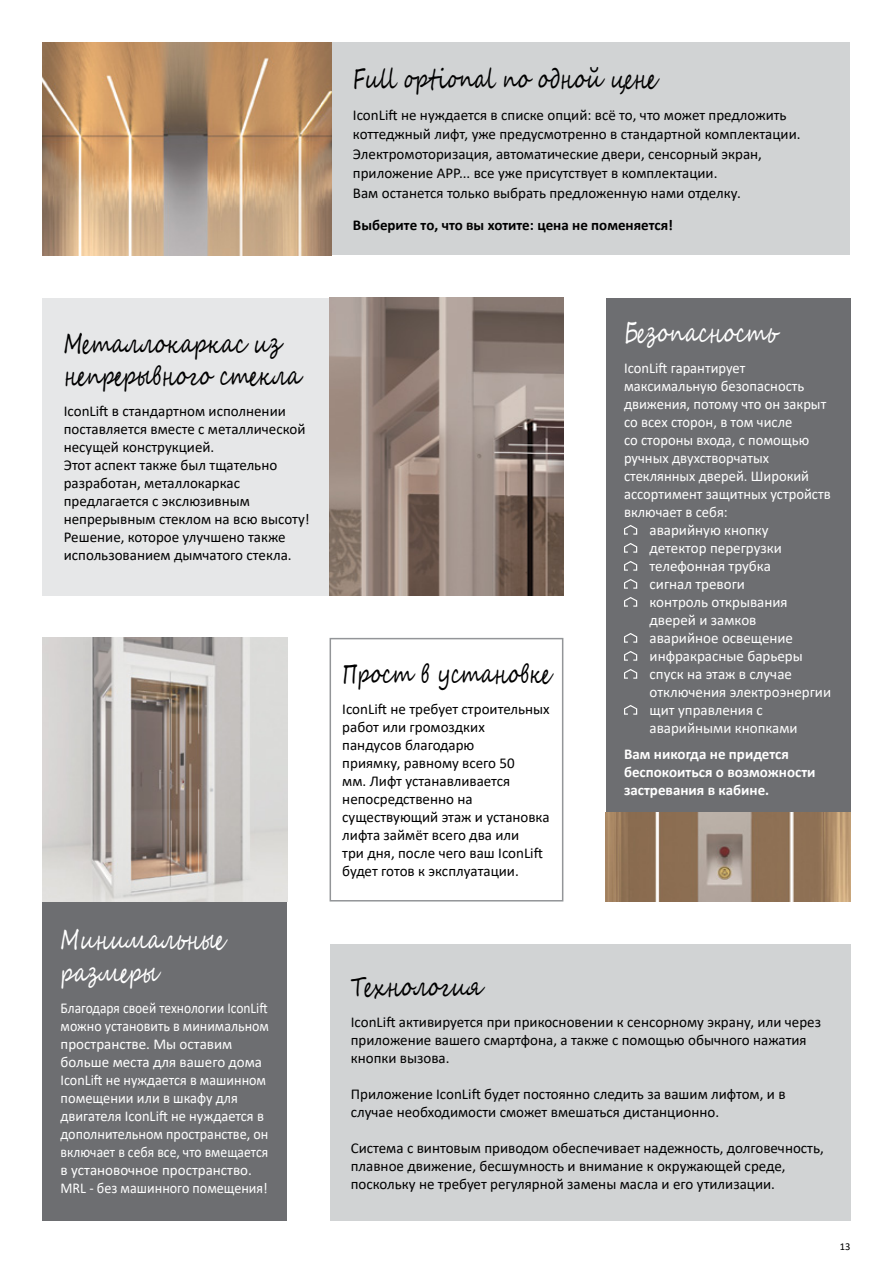
<style>
.page{position:relative;width:893px;height:1263px;background:#fff}
.page>*{position:absolute;margin:0;border:0;box-sizing:border-box;transform-origin:0 0}
.t1{font:27px/32.4px "Segoe Script";color:#000;scale:.75 1}
.t2{font:27px/32.4px "Segoe Script";color:#fff;scale:.75 1}
.t3{font:27px "Segoe Script";color:#000;scale:.73 1}
.t4{font:15px/18px "Calibri";color:#000}
.t5{font:15px "Calibri";color:#fff}
.t6{font:15px/18px "Calibri";color:#fff;scale:.9 1}
.t7{font:700 15px/18px "Calibri";color:#fff}
.t8{font:700 15px "Calibri";color:#000}
.t9{font:10.5px "Calibri";color:#000}
</style>
<div class="page">
<div style="left:43px;top:43px;width:807px;height:212px;background:#d1d3d4"></div>
<img style="left:43px;top:43px;width:289px;height:212px">
<div style="left:43px;top:298px;width:520px;height:297px;background:#e6e7e8"></div>
<div style="left:606px;top:298px;width:244px;height:603px;background:#6d6e71"></div>
<div style="left:330px;top:638px;width:233px;height:263px;background:#fff;border:2px solid #939598"></div>
<div style="left:43px;top:638px;width:244px;height:582px;background:#6d6e71"></div>
<div style="left:330px;top:944px;width:520px;height:276px;background:#d1d3d4"></div>
<img style="left:606px;top:812px;width:244px;height:89px">
<img style="left:43px;top:638px;width:244px;height:263px">
<img style="left:330px;top:298px;width:233px;height:297px">
<svg style="left:624px;top:525px;width:13px;height:10px"></svg>
<svg style="left:624px;top:543px;width:13px;height:10px"></svg>
<svg style="left:624px;top:561px;width:13px;height:10px"></svg>
<svg style="left:624px;top:579px;width:13px;height:10px"></svg>
<svg style="left:624px;top:597px;width:13px;height:10px"></svg>
<svg style="left:624px;top:633px;width:13px;height:10px"></svg>
<svg style="left:624px;top:651px;width:13px;height:10px"></svg>
<svg style="left:624px;top:669px;width:13px;height:10px"></svg>
<svg style="left:624px;top:705px;width:13px;height:10px"></svg>
<h1 class="t1" style="left:353px;top:62px;width:406px">Full optional по одной цене</h1>
<p class="t4" style="left:353px;top:105px;width:449px;line-height:19.5px">IconLift не нуждается в списке опций: всё то, что может предложить коттеджный лифт, уже предусмотренно в стандартной комплектации.<br>Электромоторизация, автоматические двери, сенсорный экран, приложение APP... все уже присутствует в комплектации.<br>Вам останется только выбрать предложенную нами отделку.</p>
<p class="t8" style="left:353px;top:215px;width:322px">Выберите то, что вы хотите: цена не поменяется!</p>
<h1 class="t1" style="left:64px;top:328px;width:317px">Металлокаркас из непрерывного стекла</h1>
<p class="t4" style="left:64px;top:402px;width:247px">IconLift в стандартном исполнении поставляется вместе с металлической несущей конструкцией.<br>Этот аспект также был тщательно разработан, металлокаркас предлагается с экслюзивным непрерывным стеклом на всю высоту!<br>Решение, которое улучшено также использованием дымчатого стекла.</p>
<h1 class="t2" style="left:61px;top:924px;width:220px">Минимальные размеры</h1>
<p class="t6" style="left:61px;top:998px;width:233px">Благодаря своей технологии IconLift можно установить в минимальном пространстве. Мы оставим больше места для вашего дома<br>IconLift не нуждается в машинном помещении или в шкафу для двигателя IconLift не нуждается в дополнительном пространстве, он включает в себя все, что вмещается в установочное пространство.<br>MRL - без машинного помещения!</p>
<h1 class="t3" style="left:342px;top:652px;width:287px">Прост в установке</h1>
<p class="t4" style="left:342px;top:700px;width:209px">IconLift не требует строительных работ или громоздких<br>пандусов благодарю<br>приямку, равному всего 50<br>мм. Лифт устанавливается непосредственно на существующий этаж и установка лифта займёт всего два или<br>три дня, после чего ваш IconLift будет готов к эксплуатации.</p>
<h1 class="t2" style="left:624px;top:317px;width:205px">Безопасность</h1>
<p class="t5" style="left:624px;top:357px;width:123px">IconLift гарантирует</p>
<p class="t5" style="left:624px;top:375px;width:182px">максимальную безопасность</p>
<p class="t5" style="left:624px;top:393px;width:204px">движения, потому что он закрыт</p>
<p class="t5" style="left:624px;top:411px;width:170px">со всех сторон, в том числе</p>
<p class="t5" style="left:624px;top:429px;width:187px">со стороны входа, с помощью</p>
<p class="t5" style="left:624px;top:447px;width:147px">ручных двухстворчатых</p>
<p class="t5" style="left:624px;top:465px;width:187px">стеклянных дверей. Широкий</p>
<p class="t5" style="left:624px;top:483px;width:208px">ассортимент защитных устройств</p>
<p class="t5" style="left:624px;top:501px;width:105px">включает в себя:</p>
<p class="t5" style="left:649px;top:519px;width:121px">аварийную кнопку</p>
<p class="t5" style="left:649px;top:537px;width:134px">детектор перегрузки</p>
<p class="t5" style="left:649px;top:555px;width:123px">телефонная трубка</p>
<p class="t5" style="left:649px;top:573px;width:97px">сигнал тревоги</p>
<p class="t5" style="left:649px;top:591px;width:140px">контроль открывания</p>
<p class="t5" style="left:649px;top:609px;width:108px">дверей и замков</p>
<p class="t5" style="left:649px;top:627px;width:145px">аварийное освещение</p>
<p class="t5" style="left:649px;top:645px;width:155px">инфракрасные барьеры</p>
<p class="t5" style="left:649px;top:663px;width:144px">спуск на этаж в случае</p>
<p class="t5" style="left:649px;top:681px;width:183px">отключения электроэнергии</p>
<p class="t5" style="left:649px;top:699px;width:115px">щит управления с</p>
<p class="t5" style="left:649px;top:717px;width:150px">аварийными кнопками</p>
<p class="t7" style="left:624px;top:745px;width:193px">Вам никогда не придется беспокоиться о возможности застревания в кабине.</p>
<h1 class="t1" style="left:351px;top:971px;width:177px">Технология</h1>
<p class="t4" style="left:351px;top:1012px;width:472px">IconLift активируется при прикосновении к сенсорному экрану, или через приложение вашего смартфона, а также с помощью обычного нажатия кнопки вызова.</p>
<p class="t4" style="left:351px;top:1084px;width:436px">Приложение IconLift будет постоянно следить за вашим лифтом, и в случае необходимости сможет вмешаться дистанционно.</p>
<p class="t4" style="left:351px;top:1138px;width:475px">Система с винтовым приводом обеспечивает надежность, долговечность, плавное движение, бесшумность и внимание к окружающей среде, поскольку не требует регулярной замены масла и его утилизации.</p>
<p class="t9" style="left:840px;top:1239px;width:12px">13</p>
</div>
